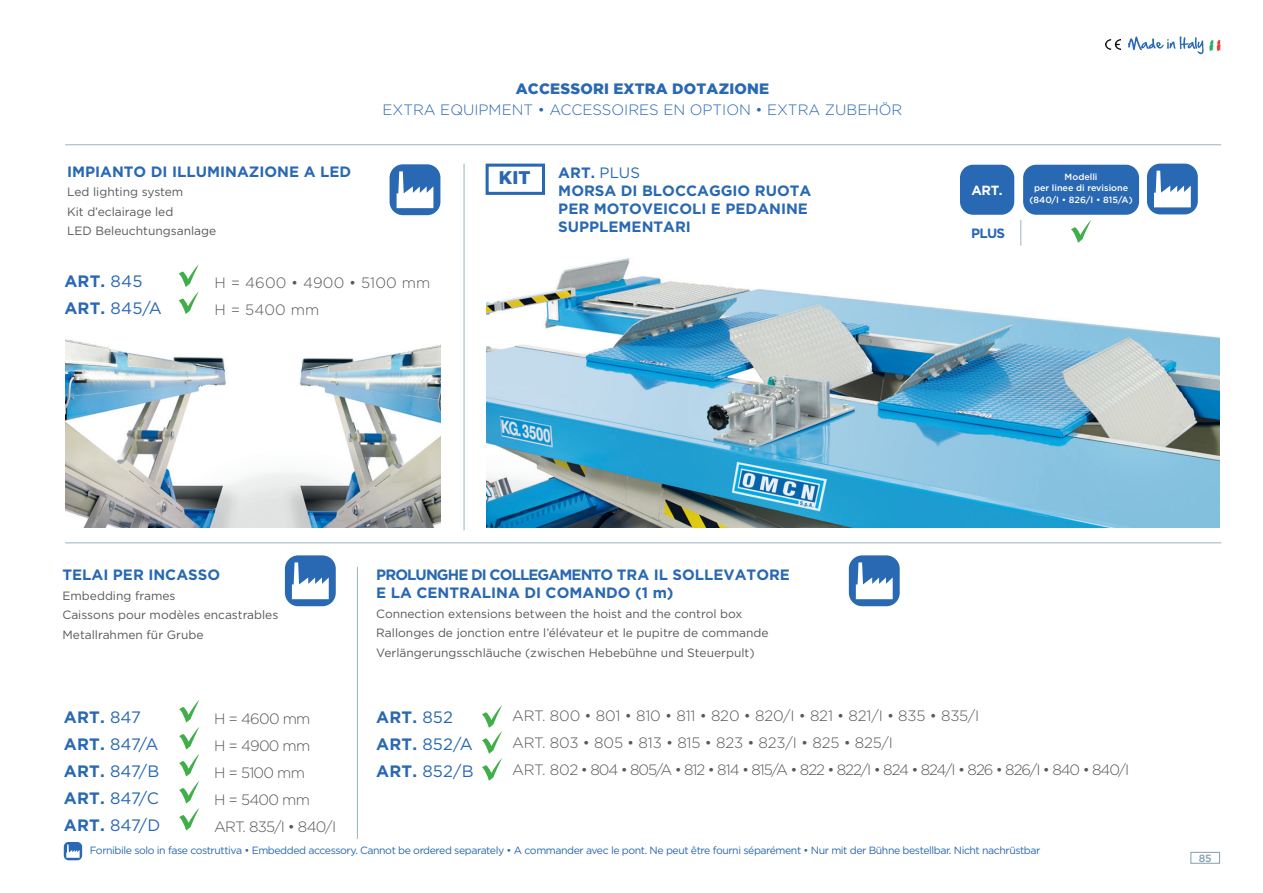
<style>
.page{position:relative;width:1263px;height:893px;background:#fff}
.page>*{position:absolute;margin:0;border:0;box-sizing:border-box;transform-origin:0 0}
.t1{font:900 18.3px "Gotham";color:#2968b3}
.t2{font:16.5px/27px "Gotham";letter-spacing:.005em;color:#2968b3}
.t3{font:700 16.5px/27px "Gotham";color:#2968b3}
.t4{font:700 15px/18px "Gotham";color:#2968b3}
.t5{font:300 15px/27px "Gotham";letter-spacing:-.015em;color:#57585a}
.t6{font:300 15px "Gotham";color:#2968b3}
.t7{font:300 15px/27px "Gotham";letter-spacing:-.05em;color:#57585a}
.t8{font:300 15px/27px "Gotham";letter-spacing:.01em;color:#57585a}
.t9{font:900 15px "Gotham";letter-spacing:.015em;color:#2968b3}
.t10{font:700 13.5px "Gotham";color:#2968b3}
.t11{font:700 13.35px "Gotham";color:#fff}
.t12{font:12px/19.5px "Gotham";color:#57585a}
.t13{font:10.5px "Gotham";letter-spacing:-.04em;color:#2968b3}
.t14{font:500 10.5px "Gotham";color:#849dab}
.t15{font:500 9px/10.5px "Gotham";color:#fff;text-align:center}
.s1{font-weight:400}
.s2{font-weight:700}
</style>
<div class="page">
<svg style="left:1128px;top:36px;width:75px;height:18px"></svg>
<svg style="left:1209px;top:40px;width:12px;height:11px"></svg>
<img style="left:1106px;top:39px;width:14px;height:11px">
<div style="left:1191px;top:852px;width:29px;height:11px;background:#fff;border:1px solid #849dab"></div>
<hr style="left:464px;top:164px;width:1px;height:366px;background:#97b4c4">
<hr style="left:357px;top:567px;width:1px;height:272px;background:#97b4c4">
<img style="left:65px;top:339px;width:375px;height:188px">
<img style="left:487px;top:202px;width:732px;height:325px">
<svg style="left:1020px;top:220px;width:1px;height:26px"></svg>
<div style="left:960px;top:165px;width:54px;height:50px;background:#2968b3;border-radius:13px"></div>
<div style="left:1023px;top:165px;width:116px;height:50px;background:#2968b3;border-radius:13px"></div>
<svg style="left:1071px;top:220px;width:20px;height:23px"></svg>
<div style="left:486px;top:164px;width:59px;height:31px;background:#fff;border:3px solid #2968b3"></div>
<hr style="left:65px;top:145px;width:1156px;height:1px;background:#97b4c4">
<hr style="left:65px;top:543px;width:1156px;height:1px;background:#97b4c4">
<svg style="left:482px;top:705px;width:20px;height:76px"></svg>
<svg style="left:179px;top:700px;width:20px;height:130px"></svg>
<svg style="left:179px;top:264px;width:20px;height:50px"></svg>
<div style="left:390px;top:164px;width:50px;height:51px;background:#2968b3;border-radius:13px"></div>
<svg style="left:397px;top:171px;width:36px;height:37px"></svg>
<div style="left:285px;top:555px;width:51px;height:51px;background:#2968b3;border-radius:13px"></div>
<svg style="left:292px;top:562px;width:37px;height:37px"></svg>
<div style="left:849px;top:555px;width:51px;height:51px;background:#2968b3;border-radius:13px"></div>
<svg style="left:856px;top:562px;width:37px;height:37px"></svg>
<div style="left:1147px;top:164px;width:51px;height:50px;background:#2968b3;border-radius:13px"></div>
<svg style="left:1154px;top:171px;width:37px;height:36px"></svg>
<div style="left:64px;top:842px;width:18px;height:18px;background:#2968b3;border-radius:5px"></div>
<svg style="left:66px;top:844px;width:14px;height:14px"></svg>
<p class="t4" style="left:67px;top:162px;width:16px">IMPIAN</p>
<p class="t4" style="left:124px;top:162px;width:95px">TODI ILLUMINAZIONE</p>
<p class="t4" style="left:304px;top:162px;width:49px">A LED</p>
<p class="t12" style="left:67px;top:182px;width:151px">Led lighting system<br>Kit d’eclairage led<br>Led Beleuchtungsanlage</p>
<p class="t9" style="left:516px;top:80px;width:255px">ACCESSORI EXTRA DOTAZIONE</p>
<p class="t6" style="left:382px;top:102px;width:521px">EXTRA EQUIPMENT • ACCESSOIRES EN OPTION • EXTRA ZUBEHÖR</p>
<h1 class="t1" style="left:499px;top:167px;width:33px">KIT</h1>
<p class="t4" style="left:558px;top:163px;width:96px">ART. <span class="s1">PLUS<br></span>MORSA DI BLOCCAGGIO</p>
<p class="t4" style="left:755px;top:181px;width:55px">RUOTA</p>
<p class="t4" style="left:558px;top:199px;width:82px">PER MOTOVEICOLI</p>
<p class="t4" style="left:711px;top:199px;width:26px">E PEDANINE</p>
<p class="t4" style="left:558px;top:217px;width:33px">SUPPLEMEN</p>
<p class="t4" style="left:653px;top:217px;width:36px">TARI</p>
<h2 class="t3" style="left:64px;top:267px;width:99px">ART. <span class="s1">845<br></span>ART. <span class="s1">845/A</span></h2>
<p class="t8" style="left:215px;top:269px;width:217px">H = 4600 • 4900 • 5100 mm<br>H = 5400 mm</p>
<p class="t11" style="left:971px;top:183px;width:33px">ART.</p>
<p class="t15" style="left:1034px;top:172px;width:96px">Modelli<br>per linee di revisione</p>
<p class="t15" style="left:1029px;top:194px;width:105px">(840/I • 826/I • 815/A)</p>
<p class="t10" style="left:971px;top:225px;width:35px">PLUS</p>
<p class="t4" style="left:63px;top:565px;width:159px">TELAI PER INCASSO</p>
<p class="t12" style="left:63px;top:585px;width:217px">Embedding frames<br>Caissons pour modèles encastrables<br>Metallrahmen für Grube</p>
<p class="t4" style="left:376px;top:565px;width:61px">PROLUNGHE</p>
<p class="t4" style="left:471px;top:565px;width:30px">DI COLLEGAMEN</p>
<p class="t4" style="left:592px;top:565px;width:93px">TO TRA IL SOLLEVA</p>
<p class="t4" style="left:747px;top:565px;width:43px">TORE</p>
<p class="t4" style="left:376px;top:583px;width:52px">ELA CEN</p>
<p class="t4" style="left:449px;top:583px;width:32px">TRALINA</p>
<p class="t4" style="left:524px;top:583px;width:35px">DI COMANDO</p>
<p class="t4" style="left:635px;top:583px;width:40px">(1 M)</p>
<p class="t12" style="left:376px;top:603px;width:394px">Connection extensions between the hoist and the control box<br>Rallonges de jonction entre l’élévateur et le pupitre de commande<br>Verlängerungsschläuche (zwischen Hebebühne und Steuerpult)</p>
<h2 class="t2" style="left:64px;top:703px;width:98px"><span class="s2">ART.</span> 847<br><span class="s2">ART.</span> 847/A<br><span class="s2">ART.</span> 847/B<br><span class="s2">ART.</span> 847/C<br><span class="s2">ART.</span> 847/D</h2>
<h2 class="t2" style="left:376px;top:703px;width:99px"><span class="s2">ART.</span> 852<br><span class="s2">ART.</span> 852/A<br><span class="s2">ART.</span> 852/B</h2>
<p class="t5" style="left:512px;top:702px;width:619px">ART. 800 • 801 • 810 • 811 • 820 • 820/I • 821 • 821/I • 835 • 835/i<br>ART. 803 • 805 • 813 • 815 • 823 • 823/I • 825 • 825/I<br>ART. 802 • 804 • 805/A • 812 • 814 • 815/A • 822 • 822/I • 824 • 824/I • 826 • 826/I • 840 • 840/I</p>
<p class="t7" style="left:214px;top:705px;width:124px">H = 4600 mm<br>H = 4900 mm<br>H = 5100 mm<br>H = 5400 mm<br>ART. 835/I • 840/I</p>
<p class="t13" style="left:90px;top:844px;width:952px">Fornibile solo in fase costruttiva • Embedded accessory. Cannot be ordered separately • A commander avec le pont. Ne peut être fourni séparément • Nur mit der Bühne bestellbar. Nicht nachrüstbar</p>
<p class="t14" style="left:1199px;top:852px;width:14px">85</p>
</div>
